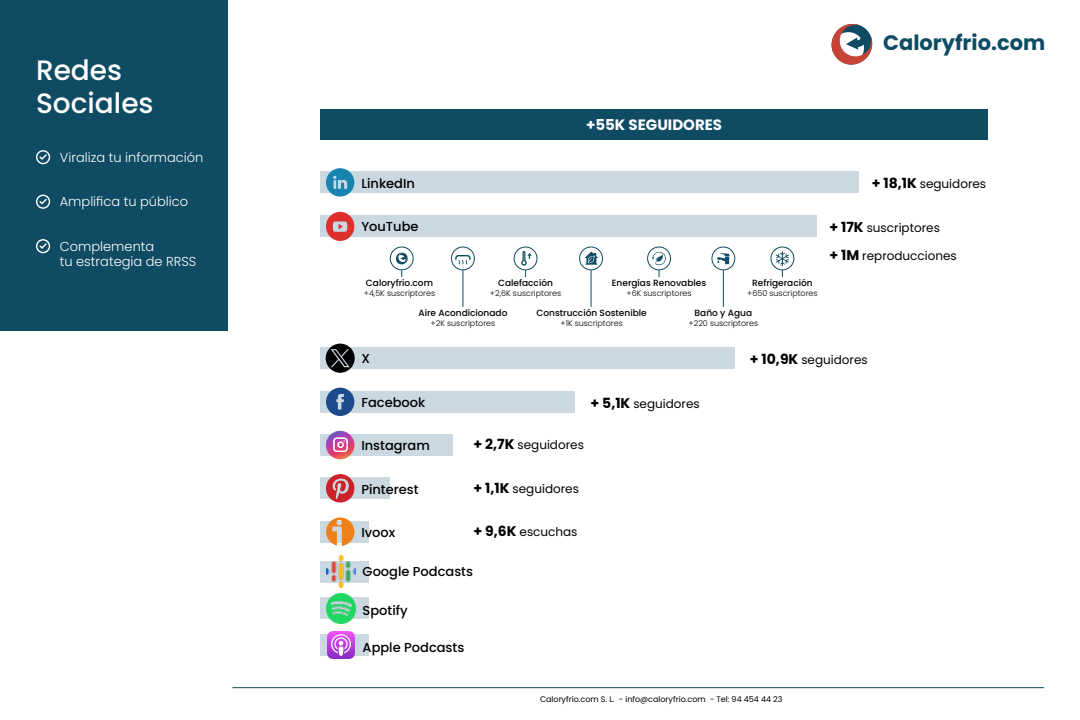
<style>
.page{position:relative;width:1080px;height:720px;background:#fff}
.page>*{position:absolute;margin:0;border:0;box-sizing:border-box;transform-origin:0 0}
.t1{font:500 28px/33.6px "Poppins";color:#fff}
.t2{font:700 20.9px "Poppins";color:#0d4c62}
.t3{font:700 15px "Poppins";color:#fff}
.t4{font:500 13px "Poppins";color:#000}
.t5{font:300 13px/15.6px "Poppins";color:#fff}
.t6{font:12px "Poppins";color:#000}
.t7{font:500 9px "Poppins";color:#000}
.t8{font:300 8px "Poppins";color:#000}
.t9{font:8px "Poppins";color:#000}
.s1{font-weight:700;font-size:14px}
</style>
<div class="page">
<hr style="left:232px;top:687px;width:812px;height:1px;background:#0f4b62">
<svg style="left:831px;top:24px;width:42px;height:41px"></svg>
<div style="left:0;top:0;width:227px;height:330px;background:#0f4b62"></div>
<svg style="left:36px;top:150px;width:14px;height:14px"></svg>
<svg style="left:36px;top:195px;width:14px;height:14px"></svg>
<svg style="left:36px;top:239px;width:14px;height:14px"></svg>
<div style="left:320px;top:172px;width:539px;height:21px;background:#cad8e2"></div>
<div style="left:320px;top:391px;width:255px;height:22px;background:#cad8e2"></div>
<div style="left:320px;top:434px;width:133px;height:22px;background:#cad8e2"></div>
<div style="left:320px;top:478px;width:70px;height:21px;background:#cad8e2"></div>
<div style="left:320px;top:521px;width:49px;height:22px;background:#cad8e2"></div>
<div style="left:320px;top:215px;width:497px;height:22px;background:#cad8e2"></div>
<div style="left:320px;top:347px;width:415px;height:22px;background:#cad8e2"></div>
<svg style="left:326px;top:168px;width:28px;height:29px"></svg>
<svg style="left:326px;top:388px;width:28px;height:28px"></svg>
<svg style="left:326px;top:431px;width:28px;height:28px"></svg>
<svg style="left:326px;top:474px;width:29px;height:29px"></svg>
<svg style="left:326px;top:212px;width:28px;height:29px"></svg>
<div style="left:451px;top:247px;width:24px;height:23px;border:1px solid #0f4b62;border-radius:50%"></div>
<svg style="left:454px;top:255px;width:17px;height:10px"></svg>
<hr style="left:463px;top:270px;width:1px;height:37px;background:#0f4b62">
<div style="left:390px;top:247px;width:24px;height:23px;border:1px solid #0f4b62;border-radius:50%"></div>
<svg style="left:395px;top:252px;width:13px;height:25px"></svg>
<div style="left:647px;top:247px;width:24px;height:23px;border:1px solid #0f4b62;border-radius:50%"></div>
<svg style="left:652px;top:252px;width:14px;height:25px"></svg>
<div style="left:771px;top:247px;width:23px;height:23px;border:1px solid #0f4b62;border-radius:50%"></div>
<svg style="left:776px;top:251px;width:13px;height:26px"></svg>
<div style="left:514px;top:247px;width:23px;height:23px;border:1px solid #0f4b62;border-radius:50%"></div>
<svg style="left:521px;top:251px;width:11px;height:26px"></svg>
<div style="left:579px;top:247px;width:24px;height:23px;border:1px solid #0f4b62;border-radius:50%"></div>
<svg style="left:585px;top:251px;width:13px;height:14px"></svg>
<hr style="left:591px;top:270px;width:1px;height:37px;background:#0f4b62">
<div style="left:712px;top:247px;width:23px;height:23px;border:1px solid #0f4b62;border-radius:50%"></div>
<svg style="left:717px;top:253px;width:12px;height:11px"></svg>
<hr style="left:723px;top:270px;width:1px;height:37px;background:#0f4b62">
<svg style="left:326px;top:344px;width:29px;height:29px"></svg>
<svg style="left:326px;top:517px;width:28px;height:29px"></svg>
<div style="left:320px;top:110px;width:668px;height:30px;background:#0f4b62"></div>
<div style="left:320px;top:561px;width:49px;height:21px;background:#cad8e2"></div>
<div style="left:320px;top:634px;width:49px;height:22px;background:#cad8e2"></div>
<img style="left:326px;top:556px;width:29px;height:31px">
<img style="left:326px;top:593px;width:30px;height:30px">
<img style="left:327px;top:631px;width:27px;height:28px">
<h1 class="t1" style="left:36px;top:53px;width:119px">Redes<br>Sociales</h1>
<p class="t5" style="left:60px;top:149px;width:145px">Viraliza tu información</p>
<p class="t5" style="left:60px;top:194px;width:130px">Amplifica tu público</p>
<p class="t5" style="left:60px;top:238px;width:138px">Complementa<br>tu estrategia de RRSS</p>
<h2 class="t2" style="left:883px;top:31px;width:164px">Caloryfrio.com</h2>
<p class="t3" style="left:586px;top:116px;width:138px">+55K SEGUIDORES</p>
<p class="t4" style="left:361px;top:176px;width:55px">LinkedIn</p>
<p class="t4" style="left:361px;top:219px;width:59px">YouTube</p>
<p class="t7" style="left:498px;top:278px;width:56px">Calefacción</p>
<p class="t8" style="left:490px;top:289px;width:73px">+2,6K suscriptores</p>
<p class="t7" style="left:537px;top:308px;width:112px">Construcción Sostenible</p>
<p class="t8" style="left:560px;top:318px;width:64px">+1K suscriptores</p>
<p class="t7" style="left:752px;top:278px;width:62px">Refrigeración</p>
<p class="t8" style="left:747px;top:289px;width:72px">+650 suscriptores</p>
<p class="t7" style="left:612px;top:278px;width:96px">Energías Renovables</p>
<p class="t8" style="left:626px;top:289px;width:67px">+6K suscriptores</p>
<p class="t7" style="left:366px;top:278px;width:69px">Caloryfrio.com</p>
<p class="t8" style="left:364px;top:289px;width:73px">+4,5K suscriptores</p>
<p class="t7" style="left:418px;top:308px;width:91px">Aire Acondicionado</p>
<p class="t8" style="left:431px;top:318px;width:66px">+2K suscriptores</p>
<p class="t7" style="left:695px;top:308px;width:59px">Baño y Agua</p>
<p class="t8" style="left:689px;top:318px;width:71px">+220 suscriptores</p>
<p class="t6" style="left:872px;top:177px;width:116px"><span class="s1">+ 18,1K</span> seguidores</p>
<p class="t6" style="left:829px;top:221px;width:112px"><span class="s1">+ 17K</span> suscriptores</p>
<p class="t6" style="left:829px;top:249px;width:129px"><span class="s1">+ 1M</span> reproducciones</p>
<p class="t4" style="left:361px;top:351px;width:10px">X</p>
<p class="t4" style="left:361px;top:395px;width:65px">Facebook</p>
<p class="t4" style="left:361px;top:438px;width:70px">Instagram</p>
<p class="t4" style="left:361px;top:482px;width:59px">Pinterest</p>
<p class="t4" style="left:361px;top:525px;width:35px">Ivoox</p>
<p class="t6" style="left:590px;top:396px;width:111px"><span class="s1">+ 5,1K</span> seguidores</p>
<p class="t6" style="left:474px;top:438px;width:112px"><span class="s1">+ 2,7K</span> seguidores</p>
<p class="t6" style="left:474px;top:482px;width:107px"><span class="s1">+ 1,1K</span> seguidores</p>
<p class="t6" style="left:474px;top:525px;width:106px"><span class="s1">+ 9,6K</span> escuchas</p>
<p class="t4" style="left:363px;top:564px;width:112px">Google Podcasts</p>
<p class="t4" style="left:363px;top:603px;width:47px">Spotify</p>
<p class="t4" style="left:363px;top:640px;width:103px">Apple Podcasts</p>
<p class="t6" style="left:750px;top:352px;width:119px"><span class="s1">+ 10,9K</span> seguidores</p>
<p class="t9" style="left:540px;top:694px;width:244px">Caloryfrio.com S. L. - info@caloryfrio.com - Tel: 94 454 44 23</p>
</div>
